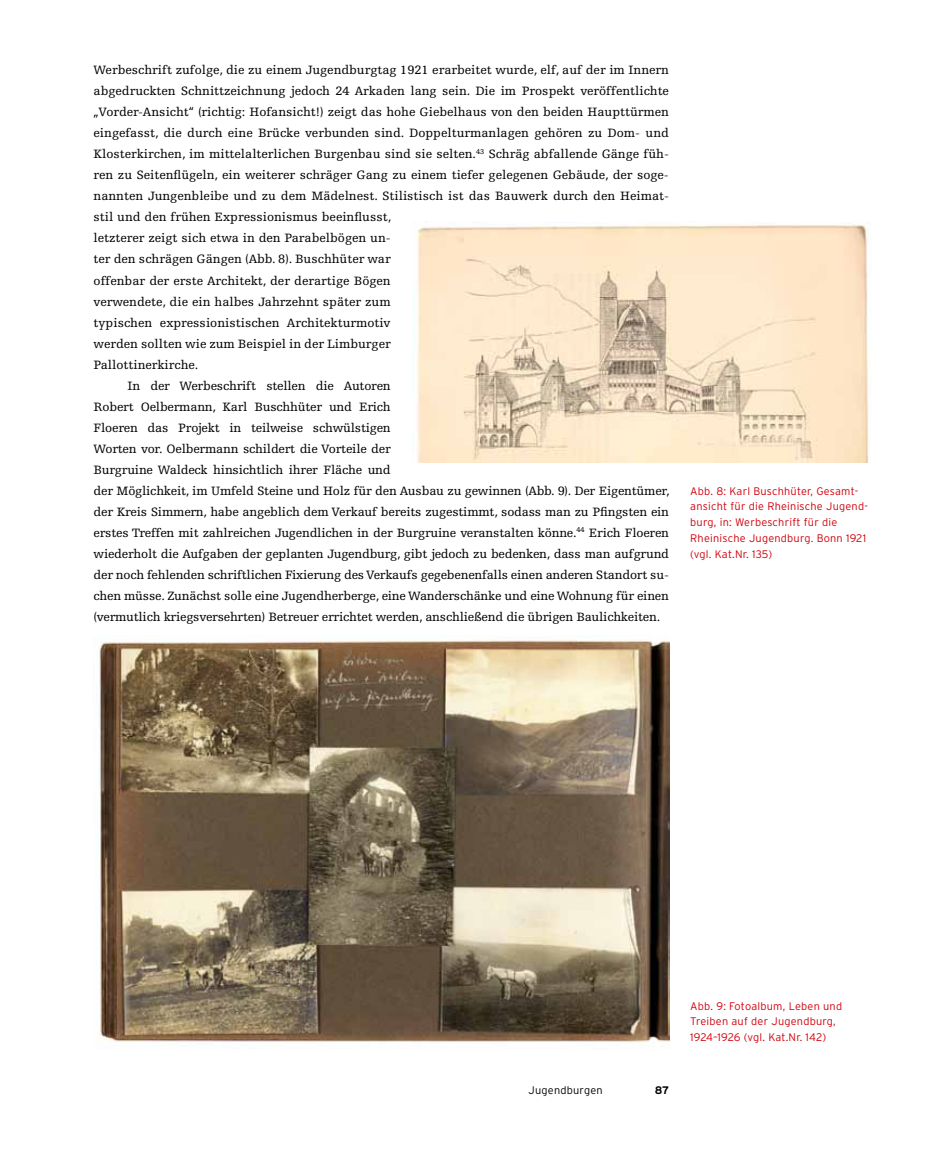
<style>
.page{position:relative;width:936px;height:1149px;background:#fff}
.page>*{position:absolute;margin:0;border:0;box-sizing:border-box;transform-origin:0 0}
.t1{font:12.75px "Egyptienne F";letter-spacing:-.01em;color:#000}
.t2{font:300 10.95px/15.8px "Interstate";letter-spacing:.02em;color:#d1000d}
.t3{font:300 10.95px "Interstate";letter-spacing:.02em;color:#000}
.t4{font:700 10.95px "Interstate";color:#000}
</style>
<div class="page">
<img style="left:416px;top:223px;width:453px;height:239px">
<img style="left:98px;top:640px;width:571px;height:403px">
<p class="t1" style="left:94px;top:63px;width:577px">Werbeschrift zufolge, die zu einem Jugendburgtag 1921 erarbeitet wurde, elf, auf der im Innern</p>
<p class="t1" style="left:94px;top:84px;width:577px">abgedruckten Schnittzeichnung jedoch 24 Arkaden lang sein. Die im Prospekt veröffentlichte</p>
<p class="t1" style="left:94px;top:105px;width:577px">„Vorder-Ansicht“ (richtig: Hofansicht!) zeigt das hohe Giebelhaus von den beiden Haupttürmen</p>
<p class="t1" style="left:94px;top:126px;width:577px">eingefasst, die durch eine Brücke verbunden sind. Doppelturmanlagen gehören zu Dom- und</p>
<p class="t1" style="left:94px;top:147px;width:577px">Klosterkirchen, im mittelalterlichen Burgenbau sind sie selten.<sup>43</sup> Schräg abfallende Gänge füh-</p>
<p class="t1" style="left:94px;top:168px;width:577px">ren zu Seitenflügeln, ein weiterer schräger Gang zu einem tiefer gelegenen Gebäude, der soge-</p>
<p class="t1" style="left:94px;top:189px;width:577px">nannten Jungenbleibe und zu dem Mädelnest. Stilistisch ist das Bauwerk durch den Heimat-</p>
<p class="t1" style="left:94px;top:210px;width:299px">stil und den frühen Expressionismus beeinflusst,</p>
<p class="t1" style="left:94px;top:231px;width:298px">letzterer zeigt sich etwa in den Parabelbögen un-</p>
<p class="t1" style="left:94px;top:252px;width:298px">ter den schrägen Gängen (Abb. 8). Buschhüter war</p>
<p class="t1" style="left:94px;top:273px;width:298px">offenbar der erste Architekt, der derartige Bögen</p>
<p class="t1" style="left:94px;top:294px;width:298px">verwendete, die ein halbes Jahrzehnt später zum</p>
<p class="t1" style="left:94px;top:315px;width:298px">typischen expressionistischen Architekturmotiv</p>
<p class="t1" style="left:94px;top:336px;width:298px">werden sollten wie zum Beispiel in der Limburger</p>
<p class="t1" style="left:94px;top:357px;width:106px">Pallottinerkirche.</p>
<p class="t1" style="left:128px;top:378px;width:264px">In der Werbeschrift stellen die Autoren</p>
<p class="t1" style="left:94px;top:399px;width:298px">Robert Oelbermann, Karl Buschhüter und Erich</p>
<p class="t1" style="left:94px;top:420px;width:298px">Floeren das Projekt in teilweise schwülstigen</p>
<p class="t1" style="left:94px;top:441px;width:298px">Worten vor. Oelbermann schildert die Vorteile der</p>
<p class="t1" style="left:94px;top:462px;width:298px">Burgruine Waldeck hinsichtlich ihrer Fläche und</p>
<p class="t1" style="left:94px;top:483px;width:577px">der Möglichkeit, im Umfeld Steine und Holz für den Ausbau zu gewinnen (Abb. 9). Der Eigentümer,</p>
<p class="t1" style="left:94px;top:504px;width:577px">der Kreis Simmern, habe angeblich dem Verkauf bereits zugestimmt, sodass man zu Pfingsten ein</p>
<p class="t1" style="left:94px;top:525px;width:577px">erstes Treffen mit zahlreichen Jugendlichen in der Burgruine veranstalten könne.<sup>44</sup> Erich Floeren</p>
<p class="t1" style="left:94px;top:546px;width:577px">wiederholt die Aufgaben der geplanten Jugendburg, gibt jedoch zu bedenken, dass man aufgrund</p>
<p class="t1" style="left:94px;top:567px;width:577px">der noch fehlenden schriftlichen Fixierung des Verkaufs gegebenenfalls einen anderen Standort su-</p>
<p class="t1" style="left:94px;top:588px;width:577px">chen müsse. Zunächst solle eine Jugendherberge, eine Wanderschänke und eine Wohnung für einen</p>
<p class="t1" style="left:94px;top:609px;width:568px">(vermutlich kriegsversehrten) Betreuer errichtet werden, anschließend die übrigen Baulichkeiten.</p>
<p class="t2" style="left:690px;top:482px;width:178px">Abb. 8: Karl Buschhüter, Gesamt&shy;ansicht für die Rheinische Jugend&shy;burg, in: Werbeschrift für die<br>Rheinische Jugendburg. Bonn 1921 (vgl. Kat.Nr. 135)</p>
<p class="t3" style="left:528px;top:1083px;width:76px">Jugendburgen</p>
<p class="t4" style="left:654px;top:1083px;width:16px">87</p>
<p class="t2" style="left:690px;top:997px;width:153px">Abb. 9: Fotoalbum, Leben und<br>Treiben auf der Jugendburg,<br>1924–1926 (vgl. Kat.Nr. 142)</p>
</div>
